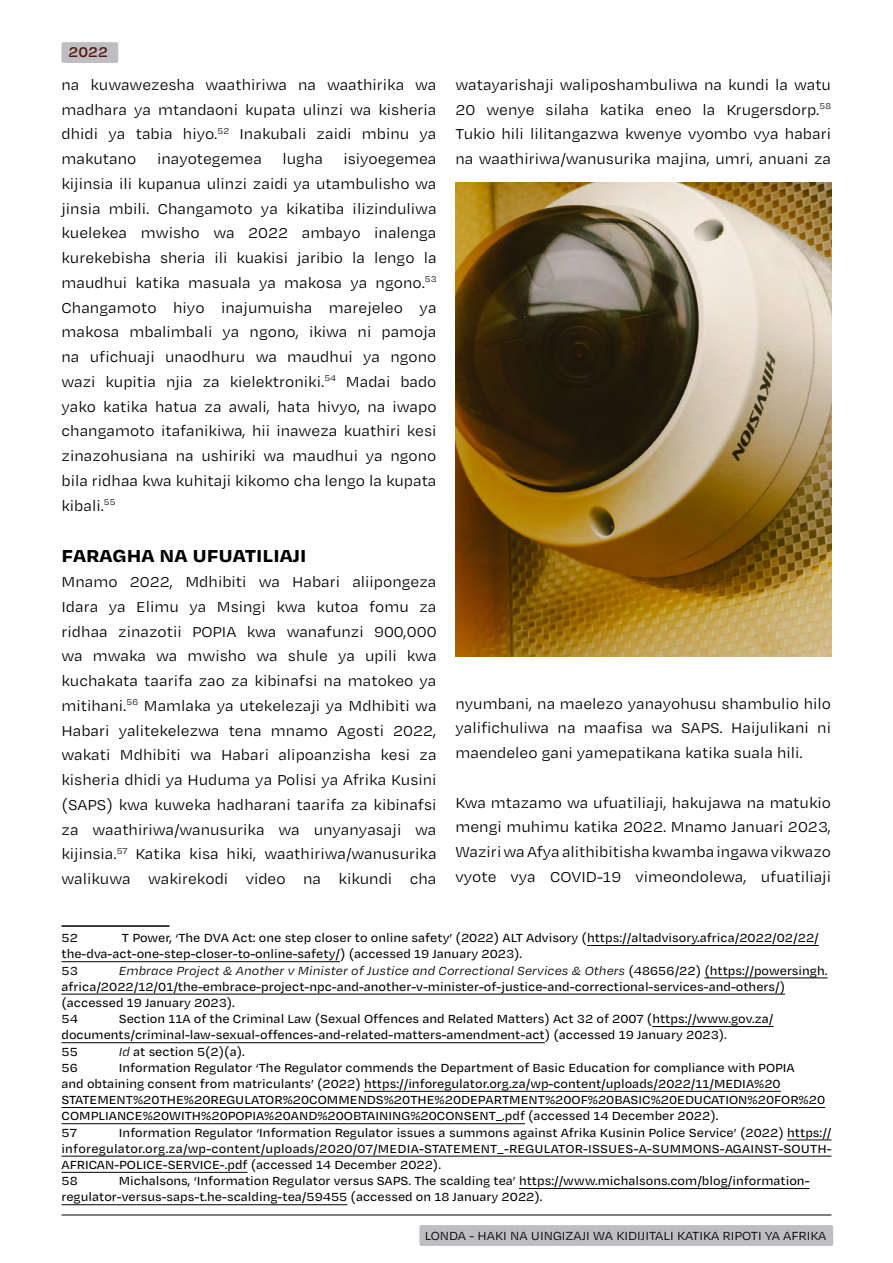
<style>
.page{position:relative;width:893px;height:1263px;background:#fff}
.page>*{position:absolute;margin:0;border:0;box-sizing:border-box;transform-origin:0 0}
.t1{font:700 22.5px "Degular Text";color:#000}
.t2{font:16.5px/24.8px "Degular Text";color:#000;text-align:justify}
.t3{font:600 16.2px "Degular Text";color:#561811}
.t4{font:500 13.5px/16.2px "Degular Text";color:#000}
.t5{font:13.5px "Degular Text";color:#000}
.s1{font-weight:400;font-style:italic}
</style>
<div class="page">
<div style="left:419px;top:1225px;width:414px;height:21px;background:#bebdc2;border-radius:2px"></div>
<hr style="left:62px;top:1214px;width:769px;height:1px;background:#000">
<div style="left:61px;top:42px;width:57px;height:21px;background:#bebdc2;border-radius:2px"></div>
<hr style="left:62px;top:925px;width:108px;height:2px;background:#000">
<hr style="left:587px;top:945px;width:232px;height:1px;background:#000">
<hr style="left:62px;top:961px;width:278px;height:1px;background:#000">
<hr style="left:704px;top:977px;width:123px;height:1px;background:#000">
<hr style="left:62px;top:994px;width:723px;height:1px;background:#000">
<hr style="left:652px;top:1026px;width:121px;height:1px;background:#000">
<hr style="left:62px;top:1042px;width:483px;height:1px;background:#000">
<hr style="left:364px;top:1091px;width:417px;height:1px;background:#000">
<hr style="left:62px;top:1107px;width:763px;height:1px;background:#000">
<hr style="left:62px;top:1123px;width:463px;height:1px;background:#000">
<hr style="left:787px;top:1139px;width:44px;height:1px;background:#000">
<hr style="left:62px;top:1156px;width:769px;height:1px;background:#000">
<hr style="left:62px;top:1172px;width:186px;height:1px;background:#000">
<hr style="left:519px;top:1188px;width:290px;height:1px;background:#000">
<hr style="left:62px;top:1204px;width:285px;height:1px;background:#000">
<img style="left:455px;top:183px;width:376px;height:474px">
<p class="t3" style="left:68px;top:41px;width:41px">2022</p>
<p class="t2" style="left:61px;top:72px;width:377px">na kuwawezesha waathiriwa na waathirika wa madhara ya mtandaoni kupata ulinzi wa kisheria dhidi ya tabia hiyo.<sup>52</sup> Inakubali zaidi mbinu ya makutano inayotegemea lugha isiyoegemea kijinsia ili kupanua ulinzi zaidi ya utambulisho wa jinsia mbili. Changamoto ya kikatiba ilizinduliwa kuelekea mwisho wa 2022 ambayo inalenga kurekebisha sheria ili kuakisi jaribio la lengo la maudhui katika masuala ya makosa ya ngono.<sup>53<br></sup>Changamoto hiyo inajumuisha marejeleo ya makosa mbalimbali ya ngono, ikiwa ni pamoja na ufichuaji unaodhuru wa maudhui ya ngono wazi kupitia njia za kielektroniki.<sup>54</sup> Madai bado yako katika hatua za awali, hata hivyo, na iwapo changamoto itafanikiwa, hii inaweza kuathiri kesi zinazohusiana na ushiriki wa maudhui ya ngono bila ridhaa kwa kuhitaji kikomo cha lengo la kupata kibali.<sup>55</sup></p>
<h1 class="t1" style="left:62px;top:540px;width:14px">Fara</h1>
<h1 class="t1" style="left:113px;top:540px;width:196px">gha na Ufuatiliaji</h1>
<p class="t2" style="left:61px;top:569px;width:377px">Mnamo 2022, Mdhibiti wa Habari aliipongeza Idara ya Elimu ya Msingi kwa kutoa fomu za ridhaa zinazotii POPIA kwa wanafunzi 900,000 wa mwaka wa mwisho wa shule ya upili kwa kuchakata taarifa zao za kibinafsi na matokeo ya mitihani.<sup>56</sup> Mamlaka ya utekelezaji ya Mdhibiti wa Habari yalitekelezwa tena mnamo Agosti 2022, wakati Mdhibiti wa Habari alipoanzisha kesi za kisheria dhidi ya Huduma ya Polisi ya Afrika Kusini (SAPS) kwa kuweka hadharani taarifa za kibinafsi za waathiriwa/wanusurika wa unyanyasaji wa kijinsia.<sup>57</sup> Katika kisa hiki, waathiriwa/wanusurika walikuwa wakirekodi video na kikundi cha</p>
<p class="t2" style="left:455px;top:72px;width:377px">watayarishaji waliposhambuliwa na kundi la watu 20 wenye silaha katika eneo la Krugersdorp.<sup>58<br></sup>Tukio hili lilitangazwa kwenye vyombo vya habari na waathiriwa/wanusurika majina, umri, anuani za</p>
<p class="t2" style="left:455px;top:690px;width:377px">nyumbani, na maelezo yanayohusu shambulio hilo yalifichuliwa na maafisa wa SAPS. Haijulikani ni maendeleo gani yamepatikana katika suala hili.</p>
<p class="t2" style="left:455px;top:789px;width:377px">Kwa mtazamo wa ufuatiliaji, hakujawa na matukio mengi muhimu katika 2022. Mnamo Januari 2023, Waziri wa Afya alithibitisha kwamba ingawa vikwazo vyote vya COVID-19 vimeondolewa, ufuatiliaji</p>
<p class="t4" style="left:62px;top:929px;width:759px;text-indent:60px">T Power, ‘The DVA Act: one step closer to online safety’ (2022) ALT Advisory (https://altadvisory.africa/2022/02/22/ the-dva-act-one-step-closer-to-online-safety/) (accessed 19 January 2023).<br>53</p>
<p class="t4" style="left:62px;top:929px;width:18px">52</p>
<p class="t4" style="left:62px;top:962px;width:767px;text-indent:57px"><span class="s1">Embrace Project &amp; Another v Minister of Justice and Correctional Services &amp; Others</span> (48656/22) (https://powersingh. africa/2022/12/01/the-embrace-project-npc-and-another-v-minister-of-justice-and-correctional-services-and-others/) (accessed 19 January 2023).<br>54</p>
<p class="t4" style="left:62px;top:1010px;width:713px;text-indent:57px">Section 11A of the Criminal Law (Sexual Offences and Related Matters) Act 32 of 2007 (https://www.gov.za/ documents/criminal-law-sexual-offences-and-related-matters-amendment-act) (accessed 19 January 2023).<br>55</p>
<p class="t4" style="left:119px;top:1043px;width:127px"><span class="s1">Id</span> at section 5(2)(a).</p>
<p class="t4" style="left:62px;top:1059px;width:765px;text-indent:57px">Information Regulator ‘The Regulator commends the Department of Basic Education for compliance with POPIA<br>and obtaining consent from matriculants’ (2022) https://inforegulator.org.za/wp-content/uploads/2022/11/MEDIA%20<br>STATEMENT%20THE%20REGULATOR%20COMMENDS%20THE%20DEPARTMENT%20OF%20BASIC%20EDUCATION%20FOR%20<br>COMPLIANCE%20WITH%20POPIA%20AND%20OBTAINING%20CONSENT_.pdf (accessed 14 December 2022).<br>57</p>
<p class="t4" style="left:62px;top:1059px;width:18px">56</p>
<p class="t4" style="left:62px;top:1124px;width:772px;text-indent:57px">Information Regulator ‘Information Regulator issues a summons against Afrika Kusinin Police Service’ (2022) https:// inforegulator.org.za/wp-content/uploads/2020/07/MEDIA-STATEMENT_-REGULATOR-ISSUES-A-SUMMONS-AGAINST-SOUTH-AFRICAN-POLICE-SERVICE-.pdf (accessed 14 December 2022).<br>58</p>
<p class="t4" style="left:62px;top:1172px;width:749px;text-indent:57px">Michalsons, ‘Information Regulator versus SAPS. The scalding tea’ https://www.michalsons.com/blog/information&shy;regulator-versus-saps-t.he-scalding-tea/59455 (accessed on 18 January 2022).</p>
<p class="t5" style="left:425px;top:1227px;width:403px">LONDA - HAKI NA UINGIZAJI WA KIDIJITALI KATIKA RIPOTI YA AFRIKA</p>
</div>
